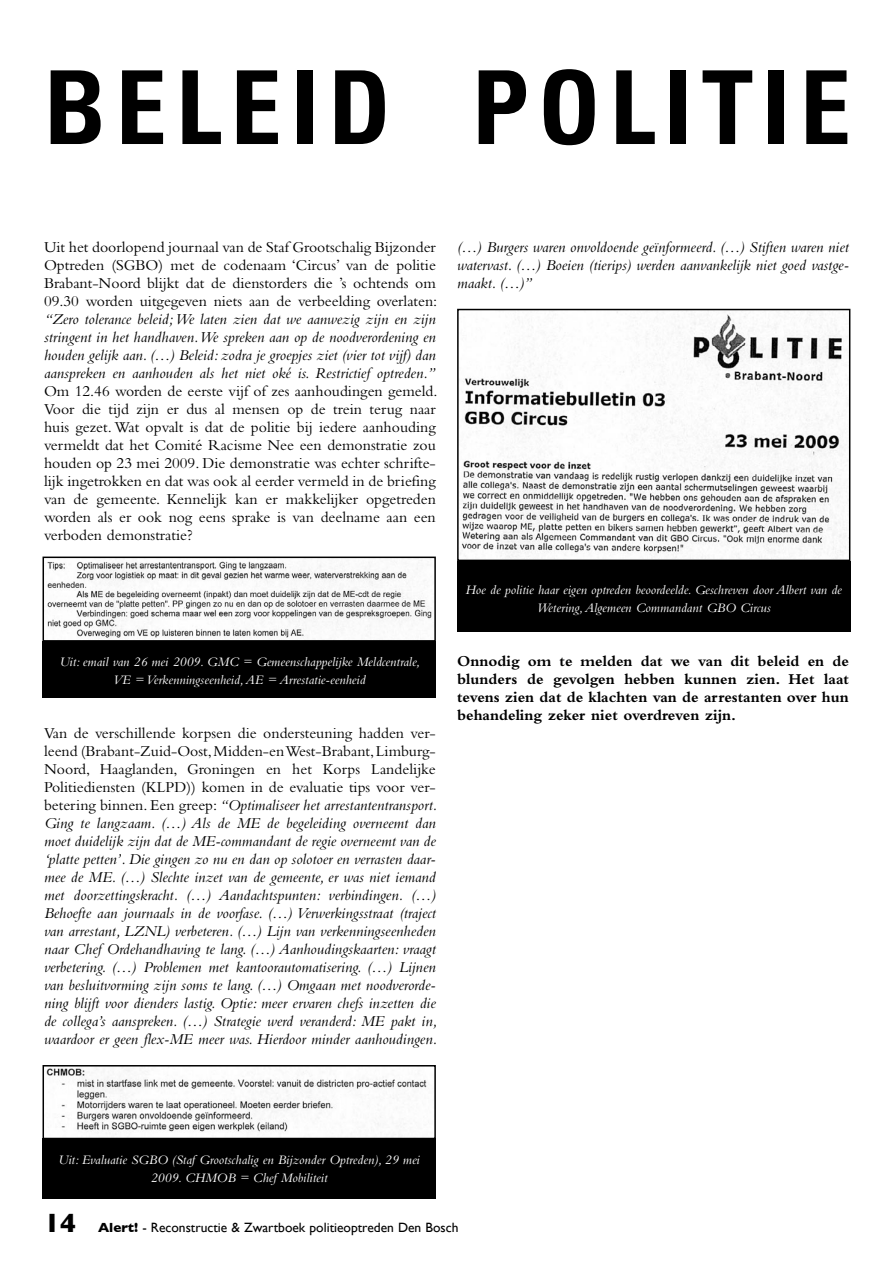
<style>
.page{position:relative;width:893px;height:1263px;background:#fff}
.page>*{position:absolute;margin:0;border:0;box-sizing:border-box;transform-origin:0 0}
.t1{font:700 condensed 102px "Univers";letter-spacing:.09em;color:#000}
.t2{font:700 27px "Gill Sans";color:#000}
.t3{font:italic 15.75px/18px "Bembo";color:#000;text-align:justify}
.t4{font:15.75px/18px "Bembo";color:#000;text-align:justify}
.t5{font:700 15.75px/18px "Bembo";color:#000;text-align:justify}
.t6{font:italic 13.5px/18px "Bembo";color:#fff;text-align:center}
.t7{font:13.5px "Gill Sans";color:#000}
.s1{font-style:normal}
.s2{font-weight:700}
</style>
<div class="page">
<div style="left:43px;top:642px;width:393px;height:56px;background:#000"></div>
<img style="left:47px;top:560px;width:385px;height:78px">
<div style="left:43px;top:556px;width:393px;height:86px;border:2px solid #000"></div>
<img style="left:46px;top:1068px;width:381px;height:67px">
<div style="left:43px;top:1065px;width:393px;height:74px;border:2px solid #000"></div>
<img style="left:460px;top:312px;width:387px;height:246px">
<div style="left:457px;top:309px;width:393px;height:252px;border:2px solid #000"></div>
<div style="left:43px;top:1138px;width:393px;height:61px;background:#000"></div>
<div style="left:457px;top:561px;width:393px;height:70px;background:#000"></div>
<h1 class="t1" style="left:44px;top:45px;width:808px">BELEID POLITIE</h1>
<p class="t4" style="left:44px;top:238px;width:395px">Uit het doorlopend journaal van de Staf Grootschalig Bijzonder Optreden (SGBO) met de codenaam ‘Circus’ van de politie Brabant-Noord blijkt dat de dienstorders die ’s ochtends om 09.30 worden uitgegeven niets aan de verbeelding overlaten:</p>
<p class="t3" style="left:44px;top:310px;width:393px">“Zero tolerance beleid; We laten zien dat we aanwezig zijn en zijn stringent in het handhaven. We spreken aan op de noodverordening en houden gelijk aan. (…) Beleid: zodra je groepjes ziet (vier tot vijf) dan aanspreken en aanhouden als het niet oké is. Restrictief optreden.”</p>
<p class="t4" style="left:44px;top:382px;width:395px">Om 12.46 worden de eerste vijf of zes aanhoudingen gemeld.<br>Voor die tijd zijn er dus al mensen op de trein terug naar huis gezet. Wat opvalt is dat de politie bij iedere aanhouding vermeldt dat het Comité Racisme Nee een demonstratie zou houden op 23 mei 2009. Die demonstratie was echter schrifte&shy;lijk ingetrokken en dat was ook al eerder vermeld in de briefing van de gemeente. Kennelijk kan er makkelijker opgetreden worden als er ook nog eens sprake is van deelname aan een verboden demonstratie?</p>
<p class="t6" style="left:60px;top:652px;width:362px">Uit: email van 26 mei 2009. GMC = Gemeenschappelijke Meldcentrale,<br>VE = Verkenningseenheid, AE = Arrestatie-eenheid</p>
<p class="t3" style="left:44px;top:724px;width:395px"><span class="s1">Van de verschillende korpsen die ondersteuning hadden ver&shy;leend (Brabant-Zuid-Oost, Midden-en West-Brabant, Limburg-Noord, Haaglanden, Groningen en het Korps Landelijke Politiediensten (KLPD)) komen in de evaluatie tips voor ver&shy;betering binnen. Een greep:</span> “Optimaliseer het arrestantentransport.<br>Ging te langzaam. (…) Als de ME de begeleiding overneemt dan moet duidelijk zijn dat de ME-commandant de regie overneemt van de ‘platte petten’. Die gingen zo nu en dan op solotoer en verrasten daar&shy;mee de ME. (…) Slechte inzet van de gemeente, er was niet iemand met doorzettingskracht. (…) Aandachtspunten: verbindingen. (…)<br>Behoefte aan journaals in de voorfase. (…) Verwerkingsstraat (traject van arrestant, LZNL) verbeteren. (…) Lijn van verkenningseenheden naar Chef Ordehandhaving te lang. (…) Aanhoudingskaarten: vraagt verbetering. (…) Problemen met kantoorautomatisering. (…) Lijnen van besluitvorming zijn soms te lang. (…) Omgaan met noodverorde&shy;ning blijft voor dienders lastig. Optie: meer ervaren chefs inzetten die de collega’s aanspreken. (…) Strategie werd veranderd: ME pakt in, waardoor er geen flex-ME meer was. Hierdoor minder aanhoudingen.</p>
<p class="t3" style="left:457px;top:238px;width:393px">(…) Burgers waren onvoldoende geïnformeerd. (…) Stiften waren niet watervast. (…) Boeien (tierips) werden aanvankelijk niet goed vastge&shy;maakt. (…)”</p>
<p class="t6" style="left:466px;top:580px;width:378px">Hoe de politie haar eigen optreden beoordeelde. Geschreven door Albert van de<br>Wetering, Algemeen Commandant GBO Circus</p>
<p class="t5" style="left:457px;top:652px;width:393px">Onnodig om te melden dat we van dit beleid en de blunders de gevolgen hebben kunnen zien. Het laat tevens zien dat de klachten van de arrestanten over hun behandeling zeker niet overdreven zijn.</p>
<p class="t6" style="left:59px;top:1150px;width:363px">Uit: Evaluatie SGBO (Staf Grootschalig en Bijzonder Optreden), 29 mei<br>2009. CHMOB = Chef Mobiliteit</p>
<h2 class="t2" style="left:44px;top:1207px;width:34px">14</h2>
<p class="t7" style="left:98px;top:1219px;width:362px"><span class="s2">Alert!</span> - Reconstructie &amp; Zwartboek politieoptreden Den Bosch</p>
</div>
